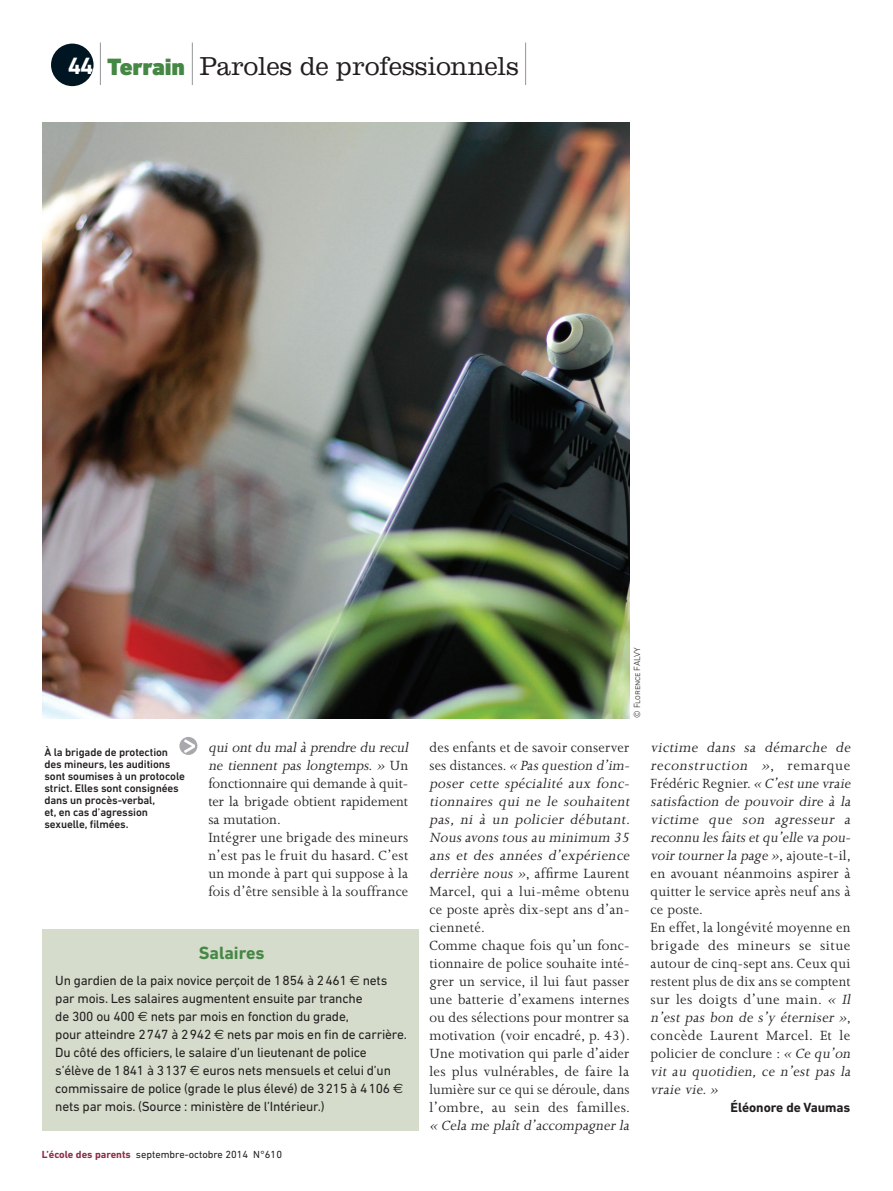
<style>
.page{position:relative;width:893px;height:1191px;background:#fff}
.page>*{position:absolute;margin:0;border:0;box-sizing:border-box;transform-origin:0 0}
.t1{font:300 27px "Clarendon";color:#231f20;scale:.95 1}
.t2{font:700 24px "DIN Next LT Pro";color:#fff}
.DOS_Encadré_Titre{font:700 18px "DIN Next LT Pro";color:#458744}
.TER_Texte_Lettrine_3{font:15.3px/18px "Joanna";letter-spacing:.01em;color:#231f20}
.TER_Texte_Lettrine_3-2{font:italic 15.3px/18px "Joanna";color:#231f20;scale:.96 1}
.TER_Texte_Lettrine_3-3{font:italic 15.3px/18px "Joanna";color:#231f20}
.DOS_Encadré_Texte{font:13.5px/18px "DIN Next LT Pro";letter-spacing:-.015em;color:#231f20}
.TER_Texte_Lettrine_3-4{font:700 13.5px "DIN Next LT Pro";letter-spacing:-.005em;color:#231f20}
.DOS_Note_Maigre{font:500 11.25px/12px "DIN Next LT Pro";letter-spacing:-.01em;color:#231f20}
.t3{font:10.5px "DIN Next LT Pro";color:#231f20}
.ACTU_Brève_nom{font:300 9px "DIN Next LT Pro";letter-spacing:-.02em;color:#231f20}
.s1{font-family:"DIN Next LT Pro";font-weight:900;font-size:24px;color:#458744}
.s2{font-style:italic}
.s3{font-family:"Euro Sans"}
.s4{font-weight:700;color:#8d2f45}
.s5{font-style:normal}
</style>
<div class="page">
<div style="left:43px;top:929px;width:376px;height:202px;background:#d5dccc"></div>
<img style="left:43px;top:123px;width:586px;height:595px">
<hr style="left:100px;top:43px;width:1px;height:42px;background:#939598">
<hr style="left:192px;top:43px;width:1px;height:42px;background:#939598">
<hr style="left:525px;top:43px;width:1px;height:42px;background:#939598">
<div style="left:51px;top:44px;width:43px;height:42px;background:#001522;border-radius:50%"></div>
<div style="left:179px;top:737px;width:18px;height:18px;background:#a8a9ad;border-radius:50%"></div>
<svg style="left:184px;top:739px;width:11px;height:14px"></svg>
<p class="t2" style="left:68px;top:52px;width:27px">44</p>
<p class="t1" style="left:107px;top:50px;width:435px"><span class="s1">Terrain</span> Paroles de professionnels</p>
<p class="DOS_Note_Maigre" style="left:44px;top:746px;width:142px">À la brigade de protection des mineurs, les auditions sont soumises à un protocole strict. Elles sont consignées dans un procès-verbal,<br>et, en cas d’agression sexuelle, filmées.</p>
<p class="TER_Texte_Lettrine_3" style="left:208px;top:739px;width:204px"><span class="s2">quiontdu malà prendre du recul ne tiennent pas longtemps. »</span> U n fonctionnaire qui demande à quit&shy;ter la brigade obtient rapidement sa mutation.</p>
<p class="TER_Texte_Lettrine_3" style="left:208px;top:829px;width:201px;text-align:justify">Intégrer une brigade des mineurs n’est pas le fruit du hasard. C’est un monde à part qui suppose à la fois d’être sensible à la souffrance</p>
<p class="DOS_Encadré_Titre" style="left:199px;top:942px;width:67px">Salaires</p>
<p class="DOS_Encadré_Texte" style="left:55px;top:971px;width:334px">Un gardien de la paix novice perçoit de 1854 à 2461 <span class="s3">€</span> nets par mois. Les salaires augmentent ensuite par tranche<br>de 300 ou 400 <span class="s3">€</span> nets par mois en fonction du grade,</p>
<p class="DOS_Encadré_Texte" style="left:55px;top:1025px;width:353px">pour atteindre 2747 à 2942 <span class="s3">€</span> nets par mois en fin de carrière.<br>Du côté des officiers, le salaire d’un lieutenant de police s’élève de 1841 à 3137 <span class="s3">€</span> euros nets mensuels et celui d’un commissaire de police (grade le plus élevé) de 3215 à 4106 <span class="s3">€ </span>nets par mois. (Source : ministère de l’Intérieur.)</p>
<p class="t3" style="left:42px;top:1148px;width:242px"><span class="s4">L’école des parents</span> septembre-octobre 2014 N°610</p>
<p class="ACTU_Brève_nom" style="left:632px;top:717px;width:71px;rotate:-90deg">© Florence FALVY</p>
<p class="TER_Texte_Lettrine_3-2" style="left:429px;top:739px;width:213px"><span class="s5">des enfants et de savoir conserver s e s di stance s .</span> « Pas question d’im&shy;poser cette spécialité aux fonc&shy;tionnaires qui ne le souhaitent pas, ni à un policier débutant.<br>Nous avons tous au minimum 35 ans et des années d’expérience derrière nous »<span class="s5">, affirme Laurent<br>Marcel, qui a lui-même obtenu ce poste après dix-sept ans d’an&shy;cienneté.</span></p>
<p class="TER_Texte_Lettrine_3" style="left:429px;top:937px;width:204px">Comme chaque fois qu’un fonc&shy;tionnaire de police souhaite inté&shy;grer un service, il lui faut passer une batterie d’examens internes ou des sélections pour montrer sa motivation (voir encadré, p. 43).<br>Une motivation qui parle d’aider les plus vulnérables, de faire la lumière sur ce qui se déroule, dans l’ombre, au sein des familles. <span class="s2">« Cela me plaît d’accompagner la</span></p>
<p class="TER_Texte_Lettrine_3-3" style="left:651px;top:739px;width:204px">victime dans sa démarche de reconstruction »<span class="s5">, r e m a r q u e<br>Frédéric Regnier.</span> « C’estune vraie satisfaction de pouvoir dire à la victime que son agresseur a reconnu les faits etqu’elle va pou&shy;voir tourner la page »<span class="s5">, aj o u t e - t - il , en avouant néanmoins aspirer à quitter le service après neuf ans à ce poste.</span></p>
<p class="TER_Texte_Lettrine_3" style="left:651px;top:919px;width:204px">En effet, la longévité moyenne en brigade des mineurs se situe autour de cinq-sept ans. Ceux qui restent plus de dix ans se comptent sur les doigts d’une main. <span class="s2">« Il n’est pas bon de s’y éterniser »</span>, concède Laurent Marcel. Et le policier de conclure : <span class="s2">« Ce qu’on vit au quotidien, ce n’est pas la vraie vie. »</span></p>
<p class="TER_Texte_Lettrine_3-4" style="left:730px;top:1100px;width:121px">Éléonore de Vaumas</p>
</div>
